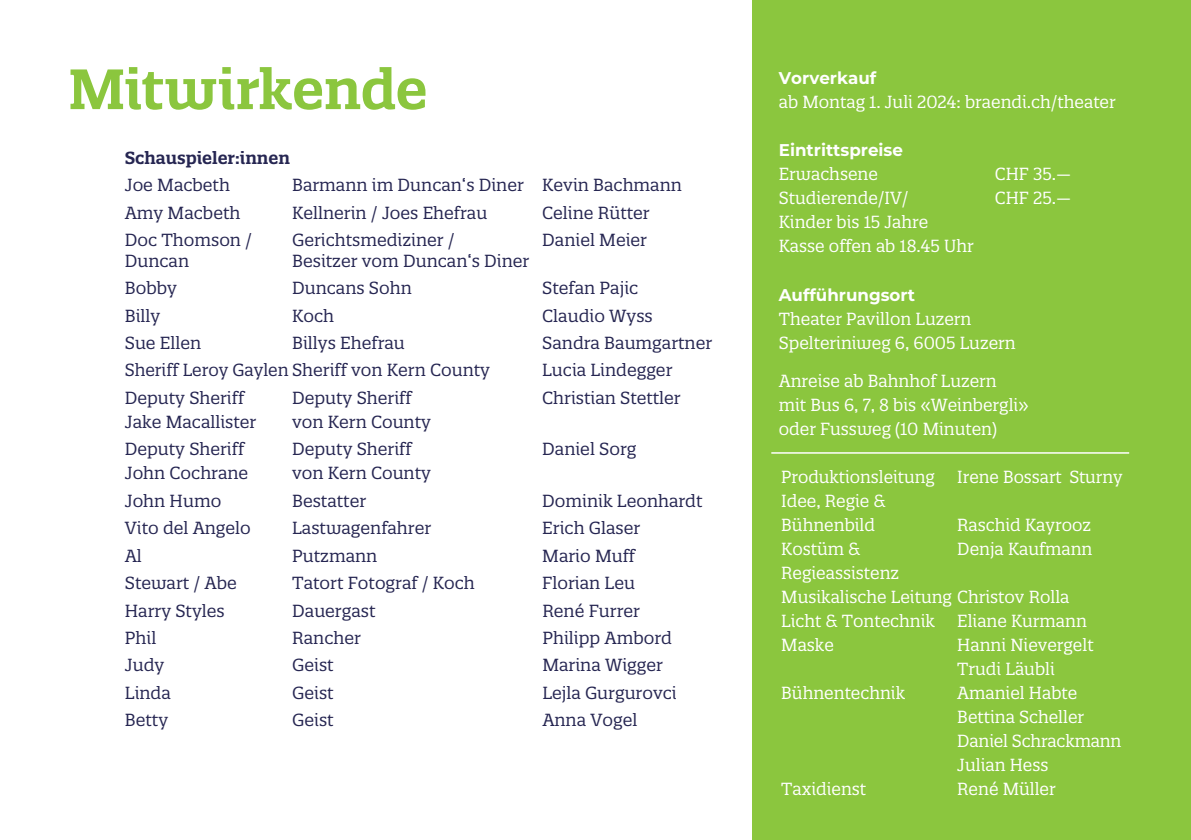
<style>
.page{position:relative;width:1191px;height:840px;background:#fff}
.page>*{position:absolute;margin:0;border:0;box-sizing:border-box;transform-origin:0 0}
.t1{font:600 55px "Quatro Slab";letter-spacing:-.01em;color:#8bc63e}
.t2{font:17px "Quatro Slab";color:#262652}
.t3{font:17px/24px "Quatro Slab";color:#fff}
.t4{font:700 17px "Montserrat";color:#fff}
.t5{font:600 17px "Quatro Slab";color:#262652}
</style>
<div class="page">
<div style="left:753px;top:0;width:438px;height:839px;background:#8bc63e"></div>
<hr style="left:771px;top:452px;width:358px;height:1px;background:#fff">
<h1 class="t1" style="left:68px;top:54px;width:361px">Mitwirkende</h1>
<p class="t5" style="left:125px;top:147px;width:167px">Schauspieler:innen</p>
<p class="t2" style="left:125px;top:174px;width:107px">Joe Macbeth</p>
<p class="t2" style="left:292px;top:174px;width:391px">Barmann im Duncan‘s Diner Kevin Bachmann</p>
<p class="t2" style="left:125px;top:202px;width:117px">Amy Macbeth</p>
<p class="t2" style="left:292px;top:202px;width:197px">Kellnerin / Joes Ehefrau</p>
<p class="t2" style="left:542px;top:202px;width:109px">Celine Rütter</p>
<p class="t2" style="left:125px;top:229px;width:129px">Doc Thomson /</p>
<p class="t2" style="left:292px;top:229px;width:164px">Gerichtsmediziner /</p>
<p class="t2" style="left:542px;top:229px;width:106px">Daniel Meier</p>
<p class="t2" style="left:125px;top:250px;width:66px">Duncan</p>
<p class="t2" style="left:292px;top:250px;width:239px">Besitzer vom Duncan‘s Diner</p>
<p class="t2" style="left:125px;top:277px;width:54px">Bobby</p>
<p class="t2" style="left:292px;top:277px;width:121px">Duncans Sohn</p>
<p class="t2" style="left:542px;top:277px;width:97px">Stefan Pajic</p>
<p class="t2" style="left:125px;top:304px;width:37px">Billy</p>
<p class="t2" style="left:292px;top:304px;width:43px">Koch</p>
<p class="t2" style="left:542px;top:304px;width:112px">Claudio Wyss</p>
<p class="t2" style="left:125px;top:332px;width:78px">Sue Ellen</p>
<p class="t2" style="left:292px;top:332px;width:114px">Billys Ehefrau</p>
<p class="t2" style="left:542px;top:332px;width:171px">Sandra Baumgartner</p>
<p class="t2" style="left:125px;top:359px;width:367px">Sheriff Leroy Gaylen Sheriff von Kern County</p>
<p class="t2" style="left:542px;top:359px;width:132px">Lucia Lindegger</p>
<p class="t2" style="left:125px;top:387px;width:121px">Deputy Sheriff</p>
<p class="t2" style="left:292px;top:387px;width:121px">Deputy Sheriff</p>
<p class="t2" style="left:542px;top:387px;width:140px">Christian Stettler</p>
<p class="t2" style="left:125px;top:411px;width:133px">Jake Macallister</p>
<p class="t2" style="left:292px;top:411px;width:140px">von Kern County</p>
<p class="t2" style="left:125px;top:438px;width:121px">Deputy Sheriff</p>
<p class="t2" style="left:292px;top:438px;width:121px">Deputy Sheriff</p>
<p class="t2" style="left:542px;top:438px;width:96px">Daniel Sorg</p>
<p class="t2" style="left:125px;top:462px;width:125px">John Cochrane</p>
<p class="t2" style="left:292px;top:462px;width:140px">von Kern County</p>
<p class="t2" style="left:125px;top:489px;width:98px">John Humo</p>
<p class="t2" style="left:292px;top:489px;width:76px">Bestatter</p>
<p class="t2" style="left:542px;top:489px;width:162px">Dominik Leonhardt</p>
<p class="t2" style="left:125px;top:517px;width:128px">Vito del Angelo</p>
<p class="t2" style="left:292px;top:517px;width:140px">Lastwagenfahrer</p>
<p class="t2" style="left:542px;top:517px;width:99px">Erich Glaser</p>
<p class="t2" style="left:125px;top:544px;width:19px">Al</p>
<p class="t2" style="left:292px;top:544px;width:87px">Putzmann</p>
<p class="t2" style="left:542px;top:544px;width:94px">Mario Muff</p>
<p class="t2" style="left:125px;top:572px;width:113px">Stewart / Abe</p>
<p class="t2" style="left:292px;top:572px;width:184px">Tatort Fotograf / Koch</p>
<p class="t2" style="left:542px;top:572px;width:94px">Florian Leu</p>
<p class="t2" style="left:125px;top:599px;width:101px">Harry Styles</p>
<p class="t2" style="left:292px;top:599px;width:85px">Dauergast</p>
<p class="t2" style="left:542px;top:599px;width:99px">René Furrer</p>
<p class="t2" style="left:125px;top:626px;width:33px">Phil</p>
<p class="t2" style="left:292px;top:626px;width:70px">Rancher</p>
<p class="t2" style="left:542px;top:626px;width:131px">Philipp Ambord</p>
<p class="t2" style="left:125px;top:654px;width:41px">Judy</p>
<p class="t2" style="left:292px;top:654px;width:43px">Geist</p>
<p class="t2" style="left:542px;top:654px;width:122px">Marina Wigger</p>
<p class="t2" style="left:125px;top:681px;width:47px">Linda</p>
<p class="t2" style="left:292px;top:681px;width:43px">Geist</p>
<p class="t2" style="left:542px;top:681px;width:136px">Lejla Gurgurovci</p>
<p class="t2" style="left:125px;top:709px;width:45px">Betty</p>
<p class="t2" style="left:292px;top:709px;width:43px">Geist</p>
<p class="t2" style="left:542px;top:709px;width:96px">Anna Vogel</p>
<p class="t4" style="left:779px;top:66px;width:99px">Vorverkauf</p>
<p class="t3" style="left:779px;top:90px;width:338px">ab Montag 1. Juli 2024: braendi.ch/theater</p>
<p class="t4" style="left:779px;top:138px;width:126px">Eintrittspreise</p>
<p class="t3" style="left:779px;top:162px;width:101px">Erwachsene</p>
<p class="t3" style="left:995px;top:162px;width:78px">CHF 35.—</p>
<p class="t3" style="left:779px;top:186px;width:131px">Studierende/IV/</p>
<p class="t3" style="left:995px;top:186px;width:78px">CHF 25.—</p>
<p class="t3" style="left:779px;top:210px;width:196px">Kinder bis 15 Jahre<br>Kasse offen ab 18.45 Uhr</p>
<p class="t4" style="left:779px;top:282px;width:138px">Aufführungsort</p>
<p class="t3" style="left:779px;top:306px;width:238px">Theater Pavillon Luzern<br>Spelteriniweg 6, 6005 Luzern</p>
<p class="t3" style="left:779px;top:368px;width:251px">Anreise ab Bahnhof Luzern<br>mit Bus 6, 7, 8 bis «Weinbergli» oder Fussweg (10 Minuten)</p>
<p class="t3" style="left:781px;top:464px;width:155px">Produktionsleitung</p>
<p class="t3" style="left:957px;top:464px;width:167px">Irene Bossart Sturny</p>
<p class="t3" style="left:781px;top:488px;width:106px">Idee, Regie &amp;<br>Bühnenbild</p>
<p class="t3" style="left:957px;top:512px;width:135px">Raschid Kayrooz</p>
<p class="t3" style="left:781px;top:536px;width:81px">Kostüm &amp;</p>
<p class="t3" style="left:957px;top:536px;width:137px">Denja Kaufmann</p>
<p class="t3" style="left:781px;top:560px;width:290px">Regieassistenz<br>Musikalische Leitung Christov Rolla<br>Licht &amp; Tontechnik</p>
<p class="t3" style="left:957px;top:608px;width:131px">Eliane Kurmann</p>
<p class="t3" style="left:781px;top:632px;width:54px">Maske</p>
<p class="t3" style="left:957px;top:632px;width:138px">Hanni Nievergelt<br>Trudi Läubli</p>
<p class="t3" style="left:781px;top:680px;width:125px">Bühnentechnik</p>
<p class="t3" style="left:957px;top:680px;width:166px">Amaniel Habte<br>Bettina Scheller<br>Daniel Schrackmann<br>Julian Hess</p>
<p class="t3" style="left:781px;top:776px;width:87px">Taxidienst</p>
<p class="t3" style="left:957px;top:776px;width:100px">René Müller</p>
</div>
